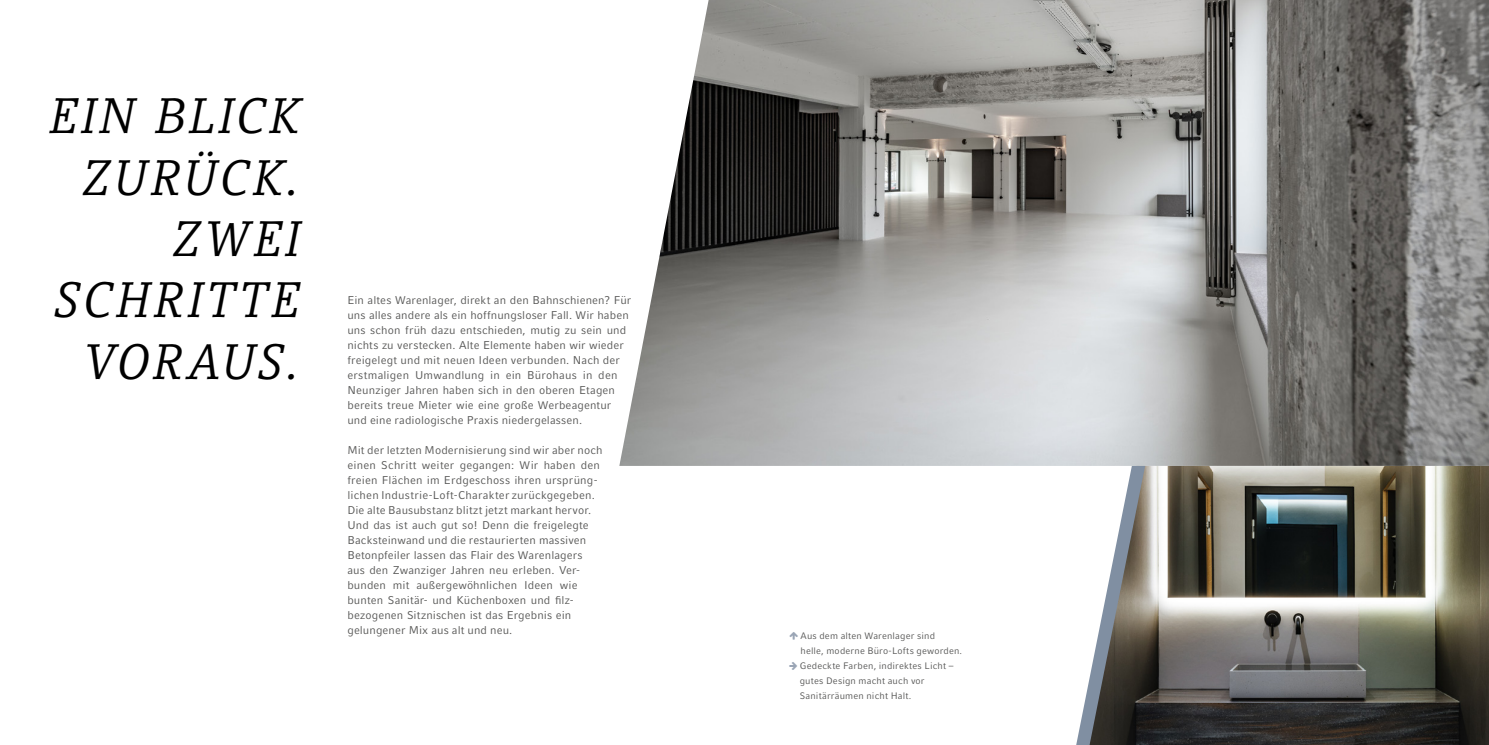
<style>
.page{position:relative;width:1489px;height:745px;background:#fff}
.page>*{position:absolute;margin:0;border:0;box-sizing:border-box;transform-origin:0 0}
.t1{font:italic 49.38px/61.2px "Compatil Letter LT Pro";letter-spacing:.04em;color:#000;text-align:right}
.t2{font:11.25px/15px "Compatil Fact LT Pro";letter-spacing:.01em;color:#575756}
.t3{font:9.38px/15px "Compatil Fact LT Pro";letter-spacing:.015em;color:#575756}
</style>
<div class="page">
<img style="left:728px;top:0;width:760px;height:465px">
<img style="left:1144px;top:465px;width:344px;height:279px">
<svg style="left:619px;top:0;width:109px;height:466px"></svg>
<svg style="left:1076px;top:465px;width:68px;height:279px"></svg>
<p class="t1" style="left:50px;top:85px;width:253px">EIN BLICK<br>ZURÜCK.<br>ZWEI<br>SCHRITTE<br>VORAUS.</p>
<p class="t2" style="left:347px;top:292px;width:285px">Ein altes Warenlager, direkt an den Bahnschienen? Für uns alles andere als ein hoffnungsloser Fall. Wir haben uns schon früh dazu entschieden, mutig zu sein und nichts zu verstecken. Alte Elemente haben wir wieder freigelegt und mit neuen Ideen verbunden. Nach der erstmaligen Umwandlung in ein Bürohaus in den Neunziger Jahren haben sich in den oberen Etagen bereits treue Mieter wie eine große Werbeagentur und eine radiologische Praxis niedergelassen.</p>
<p class="t2" style="left:347px;top:442px;width:257px">Mit der letzten Modernisierung sind wir aber noch einen Schritt weiter gegangen: Wir haben den freien Flächen im Erdgeschoss ihren ursprüng&shy;lichen Industrie-Loft-Charakter zurückgegeben.<br>Die alte Bausubstanz blitzt jetzt markant hervor.<br>Und das ist auch gut so! Denn die freigelegte Backsteinwand und die restaurierten massiven Betonpfeiler lassen das Flair des Warenlagers aus den Zwanziger Jahren neu erleben. Ver&shy;bunden mit außergewöhnlichen Ideen wie bunten Sanitär- und Küchenboxen und filz&shy;bezogenen Sitznischen ist das Ergebnis ein gelungener Mix aus alt und neu.</p>
<p class="t3" style="left:799px;top:628px;width:164px">Aus dem alten Warenlager sind<br>helle, moderne Büro-Lofts geworden.<br>Gedeckte Farben, indirektes Licht – gutes Design macht auch vor<br>Sanitärräumen nicht Halt.</p>
</div>
